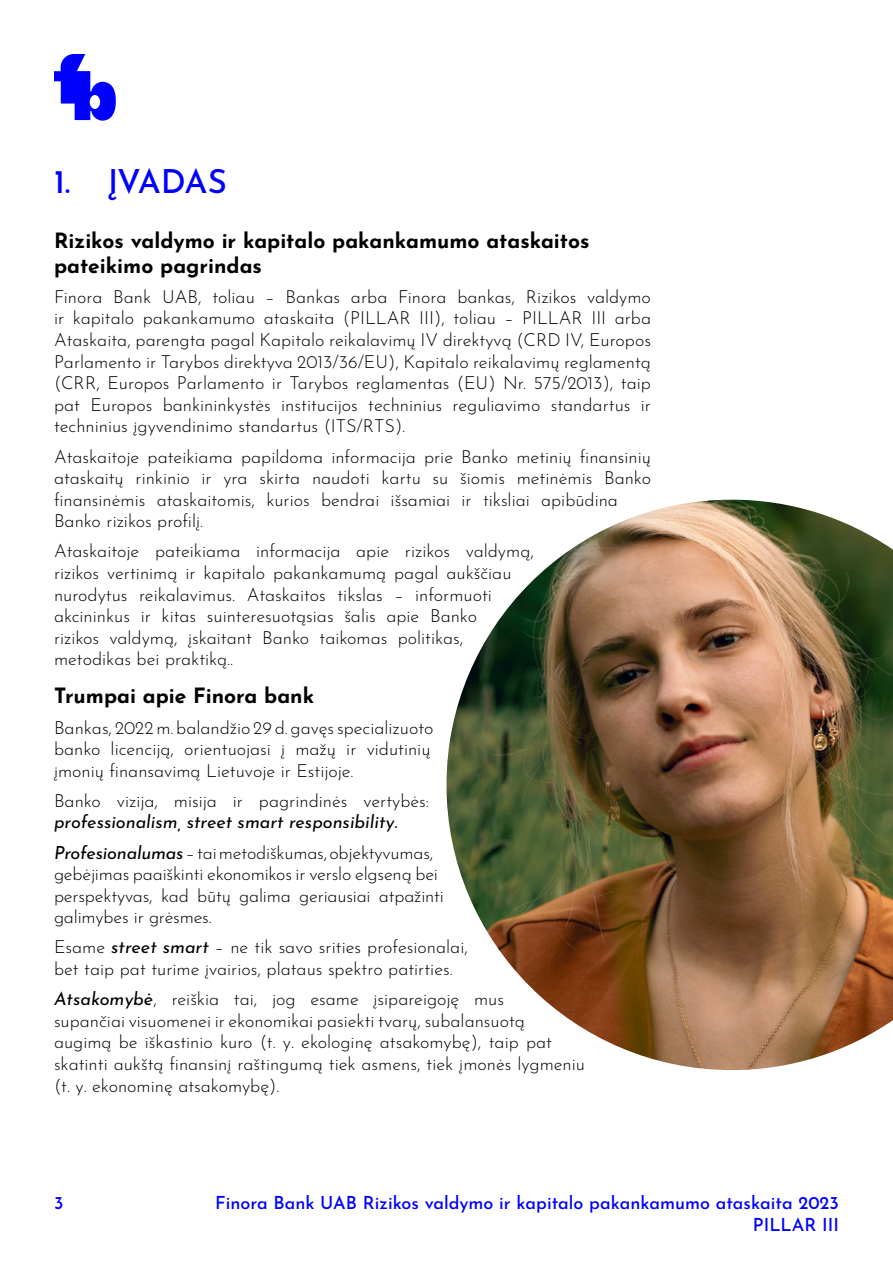
<style>
.page{position:relative;width:893px;height:1263px;background:#fff}
.page>*{position:absolute;margin:0;border:0;box-sizing:border-box;transform-origin:0 0}
.t1{font:500 33px "Josefin Sans";color:#0000fd}
.t2{font:700 21px/25.2px "Josefin Sans";color:#000}
.t3{font:300 18px/21.6px "Josefin Sans";color:#000}
.t4{font:italic 18px/30.2px "Josefin Sans";color:#000}
.t5{font:500 18px/21.6px "Josefin Sans";color:#0000fd;text-align:right}
.s1{font-weight:300;font-style:normal}
.s2{font-weight:400;font-style:italic}
</style>
<div class="page">
<svg style="left:54px;top:54px;width:62px;height:67px"></svg>
<img style="left:446px;top:500px;width:447px;height:570px">
<h1 class="t1" style="left:54px;top:157px;width:174px">1. ĮVADAS</h1>
<p class="t2" style="left:54px;top:226px;width:537px">Rizikos valdymo ir kapitalo pakankamumo ataskaitos pateikimo pagrindas</p>
<p class="t3" style="left:54px;top:284px;width:599px;text-align:justify">Finora Bank UAB, toliau – Bankas arba Finora bankas, Rizikos valdymo ir kapitalo pakankamumo ataskaita (PILLAR III), toliau – PILLAR III arba Ataskaita, parengta pagal Kapitalo reikalavimų IV direktyvą (CRD IV, Europos Parlamento ir Tarybos direktyva 2013/36/EU), Kapitalo reikalavimų reglamentą (CRR, Europos Parlamento ir Tarybos reglamentas (EU) Nr. 575/2013), taip pat Europos bankininkystės institucijos techninius reguliavimo standartus ir techninius įgyvendinimo standartus (ITS/RTS).</p>
<p class="t3" style="left:54px;top:444px;width:599px">Ataskaitoje pateikiama papildoma informacija prie Banko metinių finansinių ataskaitų rinkinio ir yra skirta naudoti kartu su šiomis metinėmis Banko finansinėmis ataskaitomis, kurios bendrai išsamiai ir tiksliai apibūdina Banko rizikos profilį.</p>
<p class="t3" style="left:54px;top:539px;width:482px">Ataskaitoje pateikiama informacija apie rizikos valdymą, rizikos vertinimą ir kapitalo pakankamumą pagal aukščiau nurodytus reikalavimus. Ataskaitos tikslas – informuoti akcininkus ir kitas suinteresuotąsias šalis apie Banko<br>rizikos valdymą, įskaitant Banko taikomas politikas, metodikas bei praktiką..</p>
<p class="t2" style="left:54px;top:682px;width:262px">Trumpai apie Finora bank</p>
<p class="t3" style="left:54px;top:715px;width:381px">Bankas, 2022 m. balandžio 29 d. gavęs specializuoto banko licenciją, orientuojasi į mažų ir vidutinių įmonių finansavimą Lietuvoje ir Estijoje.</p>
<p class="t3" style="left:54px;top:788px;width:377px">Banko vizija, misija ir pagrindinės vertybės:</p>
<p class="t4" style="left:54px;top:805px;width:381px">professionalism, street smart responsibility.<br>Profesionalumas <span class="s1">– tai metodiškumas, objektyvumas,</span></p>
<p class="t3" style="left:54px;top:861px;width:392px">gebėjimas paaiškinti ekonomikos ir verslo elgseną bei perspektyvas, kad būtų galima geriausiai atpažinti galimybes ir grėsmes.</p>
<p class="t3" style="left:54px;top:935px;width:415px">Esame <span class="s2">street smart</span> – ne tik savo srities profesionalai, bet taip pat turime įvairios, plataus spektro patirties.</p>
<p class="t3" style="left:54px;top:986px;width:532px"><span class="s2">Atsakomybė</span>, reiškia tai, jog esame įsipareigoję mus<br>supančiai visuomenei ir ekonomikai pasiekti tvarų, subalansuotą augimą be iškastinio kuro (t. y. ekologinę atsakomybę), taip pat skatinti aukštą finansinį raštingumą tiek asmens, tiek įmonės lygmeniu (t. y. ekonominę atsakomybę).</p>
<p class="t5" style="left:54px;top:1190px;width:11px">3</p>
<p class="t5" style="left:215px;top:1190px;width:625px">Finora Bank UAB Rizikos valdymo ir kapitalo pakankamumo ataskaita 2023<br>PILLAR III</p>
</div>
